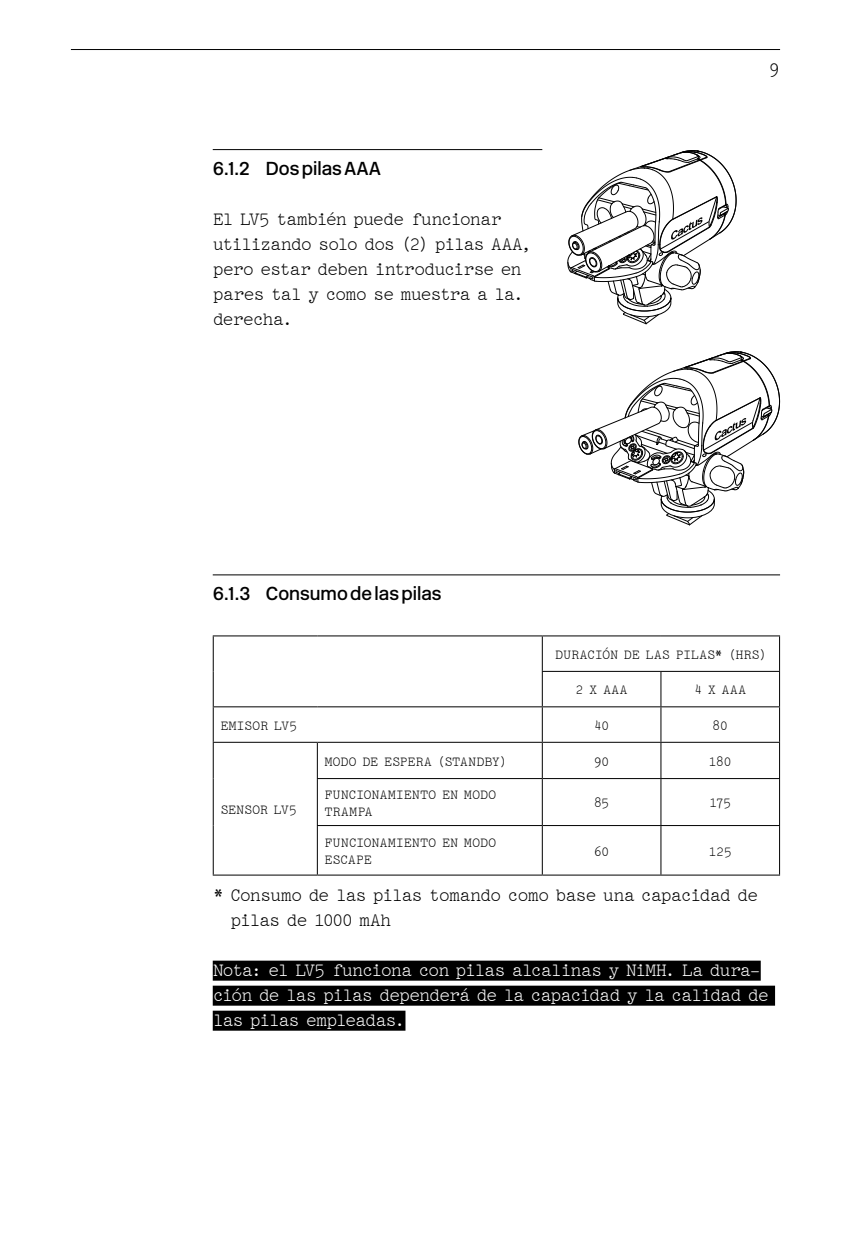
<style>
.page{position:relative;width:851px;height:1241px;background:#fff}
.page>*{position:absolute;margin:0;border:0;box-sizing:border-box;transform-origin:0 0}
.t1{font:18.75px/25px "Pica 10 Pitch BT";letter-spacing:-.075em;color:#000}
.t2{font:18.75px/25px "Pica 10 Pitch BT";letter-spacing:-.075em;color:#fff}
.t3{font:500 18.75px "New Rail Alphabet";color:#000}
.t4{font:13.75px/17.5px "Pica 10 Pitch BT";letter-spacing:-.025em;color:#000}
</style>
<div class="page">
<hr style="left:213px;top:574px;width:567px;height:1px;background:#000">
<hr style="left:213px;top:635px;width:104px;height:1px;background:#000">
<hr style="left:213px;top:636px;width:1px;height:35px;background:#000">
<hr style="left:317px;top:635px;width:225px;height:1px;background:#000">
<hr style="left:542px;top:635px;width:118px;height:1px;background:#000">
<hr style="left:541px;top:636px;width:1px;height:34px;background:#000">
<hr style="left:660px;top:635px;width:120px;height:1px;background:#000">
<hr style="left:779px;top:636px;width:1px;height:34px;background:#000">
<hr style="left:213px;top:671px;width:1px;height:35px;background:#000">
<hr style="left:541px;top:670px;width:119px;height:1px;background:#000">
<hr style="left:541px;top:671px;width:1px;height:35px;background:#000">
<hr style="left:660px;top:670px;width:120px;height:1px;background:#000">
<hr style="left:660px;top:671px;width:1px;height:35px;background:#000">
<hr style="left:779px;top:671px;width:1px;height:35px;background:#000">
<hr style="left:213px;top:706px;width:104px;height:1px;background:#000">
<hr style="left:213px;top:707px;width:1px;height:34px;background:#000">
<hr style="left:317px;top:706px;width:225px;height:1px;background:#000">
<hr style="left:542px;top:706px;width:118px;height:1px;background:#000">
<hr style="left:541px;top:707px;width:1px;height:34px;background:#000">
<hr style="left:660px;top:706px;width:120px;height:1px;background:#000">
<hr style="left:660px;top:707px;width:1px;height:34px;background:#000">
<hr style="left:779px;top:707px;width:1px;height:34px;background:#000">
<hr style="left:213px;top:741px;width:104px;height:1px;background:#000">
<hr style="left:213px;top:742px;width:1px;height:36px;background:#000">
<hr style="left:317px;top:741px;width:225px;height:1px;background:#000">
<hr style="left:317px;top:742px;width:1px;height:36px;background:#000">
<hr style="left:542px;top:741px;width:118px;height:1px;background:#000">
<hr style="left:541px;top:742px;width:1px;height:36px;background:#000">
<hr style="left:660px;top:741px;width:120px;height:1px;background:#000">
<hr style="left:660px;top:742px;width:1px;height:36px;background:#000">
<hr style="left:779px;top:742px;width:1px;height:36px;background:#000">
<hr style="left:213px;top:778px;width:1px;height:47px;background:#000">
<hr style="left:317px;top:778px;width:225px;height:1px;background:#000">
<hr style="left:317px;top:779px;width:1px;height:45px;background:#000">
<hr style="left:542px;top:778px;width:118px;height:1px;background:#000">
<hr style="left:541px;top:779px;width:1px;height:45px;background:#000">
<hr style="left:660px;top:778px;width:120px;height:1px;background:#000">
<hr style="left:660px;top:779px;width:1px;height:45px;background:#000">
<hr style="left:779px;top:779px;width:1px;height:45px;background:#000">
<hr style="left:213px;top:825px;width:1px;height:49px;background:#000">
<hr style="left:317px;top:824px;width:225px;height:1px;background:#000">
<hr style="left:317px;top:825px;width:1px;height:49px;background:#000">
<hr style="left:542px;top:824px;width:118px;height:1px;background:#000">
<hr style="left:541px;top:825px;width:1px;height:49px;background:#000">
<hr style="left:660px;top:824px;width:120px;height:1px;background:#000">
<hr style="left:660px;top:825px;width:1px;height:49px;background:#000">
<hr style="left:779px;top:825px;width:1px;height:49px;background:#000">
<hr style="left:213px;top:874px;width:104px;height:1px;background:#000">
<hr style="left:317px;top:874px;width:225px;height:1px;background:#000">
<hr style="left:542px;top:874px;width:118px;height:1px;background:#000">
<hr style="left:660px;top:874px;width:120px;height:1px;background:#000">
<hr style="left:213px;top:149px;width:329px;height:1px;background:#000">
<svg style="left:567px;top:150px;width:170px;height:175px"></svg>
<svg style="left:578px;top:351px;width:202px;height:174px"></svg>
<div style="left:213px;top:960px;width:547px;height:20px;background:#000"></div>
<div style="left:213px;top:985px;width:562px;height:20px;background:#000"></div>
<div style="left:213px;top:1010px;width:192px;height:20px;background:#000"></div>
<hr style="left:71px;top:49px;width:709px;height:1px;background:#000">
<p class="t3" style="left:213px;top:156px;width:169px">6.1.2 Dos pilas AAA</p>
<p class="t1" style="left:213px;top:207px;width:320px">El LV5 también puede funcionar utilizando solo dos (2) pilas AAA, pero estar deben introducirse en pares tal y como se muestra a la. derecha.</p>
<p class="t1" style="left:768px;top:57px;width:13px">9</p>
<p class="t3" style="left:213px;top:581px;width:230px">6.1.3 Consumo de las pilas</p>
<p class="t4" style="left:555px;top:645px;width:213px">DURACIÓN DE LAS PILAS* (HRS)</p>
<p class="t4" style="left:575px;top:681px;width:54px">2 X AAA</p>
<p class="t4" style="left:694px;top:681px;width:54px">4 X AAA</p>
<p class="t4" style="left:220px;top:716px;width:78px">EMISOR LV5</p>
<p class="t4" style="left:593px;top:716px;width:17px">40</p>
<p class="t4" style="left:712px;top:716px;width:17px">80</p>
<p class="t4" style="left:324px;top:752px;width:184px">MODO DE ESPERA (STANDBY)</p>
<p class="t4" style="left:593px;top:752px;width:17px">90</p>
<p class="t4" style="left:708px;top:752px;width:25px">180</p>
<p class="t4" style="left:324px;top:785px;width:173px">FUNCIONAMIENTO EN MODO<br>TRAMPA</p>
<p class="t4" style="left:593px;top:794px;width:17px">85</p>
<p class="t4" style="left:709px;top:794px;width:24px">175</p>
<p class="t4" style="left:324px;top:833px;width:173px">FUNCIONAMIENTO EN MODO<br>ESCAPE</p>
<p class="t4" style="left:593px;top:842px;width:17px">60</p>
<p class="t4" style="left:708px;top:842px;width:25px">125</p>
<p class="t1" style="left:230px;top:882px;width:529px;text-indent:-18px">* Consumo de las pilas tomando como base una capacidad de pilas de 1000 mAh</p>
<p class="t4" style="left:220px;top:800px;width:78px">SENSOR LV5</p>
<p class="t2" style="left:213px;top:957px;width:557px">Nota: el LV5 funciona con pilas alcalinas y NiMH. La dura&shy;ción de las pilas dependerá de la capacidad y la calidad de las pilas empleadas.</p>
</div>
